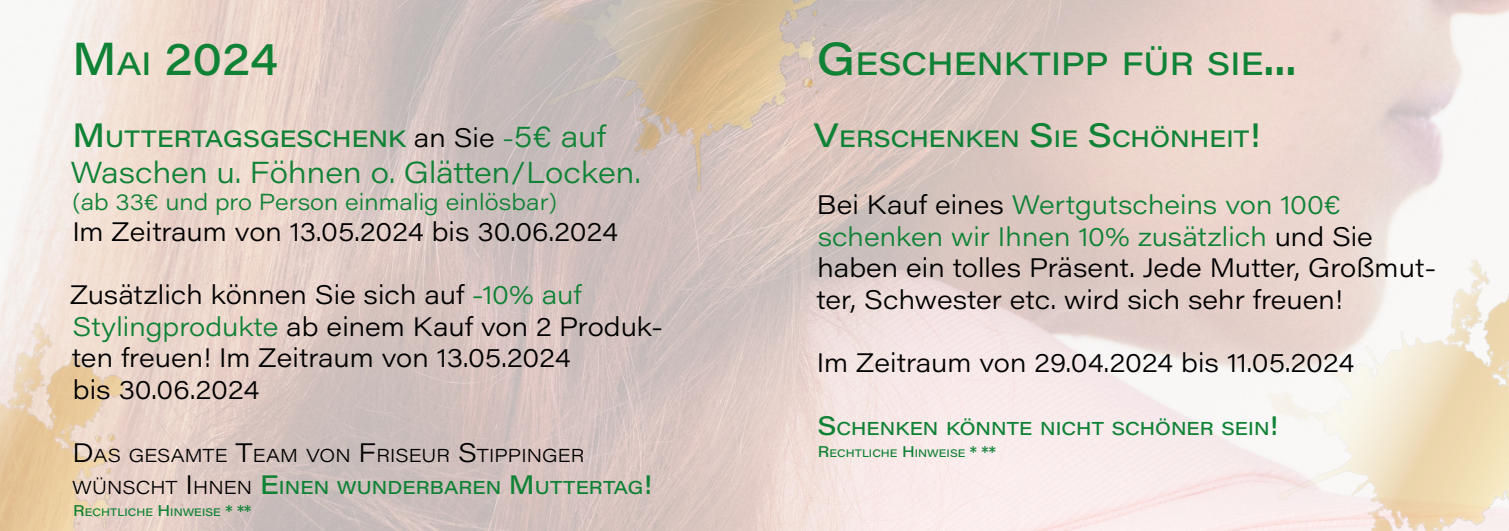
<style>
.page{position:relative;width:1509px;height:531px;background:#fff}
.page>*{position:absolute;margin:0;border:0;box-sizing:border-box;transform-origin:0 0}
.t1{font:500 45.5px "Acumin Pro Wide";color:#108236}
.t2{font:500 31.85px "Acumin Pro Wide";letter-spacing:.005em;color:#108236}
.t3{font:300 29.75px "Acumin Pro Wide";color:#108236}
.t4{font:300 26.25px/31.5px "Acumin Pro Wide";color:#000}
.t5{font:500 23.28px "Acumin Pro Wide";letter-spacing:.005em;color:#108236}
.t6{font:300 22.75px "Acumin Pro Wide";color:#108236}
.t7{font:300 18.38px/31.5px "Acumin Pro Wide";letter-spacing:.005em;color:#000}
.t8{font:500 18.38px "Acumin Pro Wide";letter-spacing:.005em;color:#108236}
.t9{font:500 10.67px "Acumin Pro Wide";letter-spacing:.005em;color:#108236}
.s1{font-size:31.85px}
.s2{font-size:33.25px}
.s3{font-weight:300;font-size:26.25px;color:#000}
.s4{font-weight:300;font-size:26.25px}
.s5{font-weight:300;font-size:29.75px}
.s6{color:#108236}
.s7{font-size:26.25px}
.s8{font-weight:500;font-size:26.25px;color:#108236}
.s9{font-weight:500;color:#108236}
.s10{font-size:15.22px}
.s11{font-size:45.5px}
</style>
<div class="page">
<img style="left:4px;top:0;width:1504px;height:531px">
<img style="left:0;top:281px;width:330px;height:250px">
<img style="left:1202px;top:190px;width:306px;height:341px">
<img style="left:472px;top:0;width:564px;height:291px">
<h1 class="t1" style="left:72px;top:27px;width:208px">M <span class="s1">AI</span> 2024</h1>
<p class="t5" style="left:72px;top:122px;width:535px"><span class="s2">M</span> UTTERTAGSGESCHENK <span class="s3">an Sie</span> <span class="s4">-</span><span class="s5">5€ auf</span></p>
<p class="t3" style="left:70px;top:151px;width:571px">Waschen u. Föhnen o. Glätten/Locken.</p>
<p class="t6" style="left:73px;top:186px;width:486px">(ab 33€ und pro Person einmalig einlösbar)</p>
<p class="t4" style="left:72px;top:215px;width:547px">Im Zeitraum von 13.05.2024 bis 30.06.2024</p>
<p class="t4" style="left:70px;top:278px;width:594px">Zusätzlich können Sie sich auf <span class="s6">-</span><span class="s6">10% auf Stylingprodukte</span> ab einem Kauf von 2 Produk&shy;ten freuen! Im Zeitraum von 13.05.2024<br>bis 30.06.2024</p>
<p class="t7" style="left:72px;top:439px;width:581px"><span class="s7">D</span>AS GESAMTE <span class="s7">T</span>EAM VON <span class="s7">F</span>RISEUR <span class="s7">S</span>TIPPINGER<br>WÜNSCHT <span class="s7">I</span> HNEN <span class="s8">E</span><span class="s9">INEN WUNDERBAREN</span> <span class="s8">M</span> <span class="s9">UTTERTAG</span><span class="s8">!</span></p>
<p class="t9" style="left:73px;top:505px;width:180px"><span class="s10">R</span> ECHTLICHE <span class="s10">H</span> INWEISE <span class="s10">* **</span></p>
<p class="t2" style="left:816px;top:41px;width:481px"><span class="s11">G</span> ESCHENKTIPP FÜR SIE<span class="s11">...</span></p>
<p class="t5" style="left:813px;top:122px;width:448px"><span class="s2">V</span>ERSCHENKEN <span class="s2">S</span>IE <span class="s2">S</span>CHÖNHEIT<span class="s2">!</span></p>
<p class="t4" style="left:816px;top:188px;width:621px">Bei Kauf eines <span class="s6">Wertgutscheins von 100€ schenken wir Ihnen 10% zusätzlich</span> und Sie haben ein tolles Präsent. Jede Mutter, Großmut&shy;ter, Schwester etc. wird sich sehr freuen!</p>
<p class="t4" style="left:816px;top:345px;width:539px">Im Zeitraum von 29.04.2024 bis 11.05.2024</p>
<p class="t8" style="left:817px;top:415px;width:462px"><span class="s7">S</span>CHENKEN KÖNNTE NICHT SCHÖNER SEIN<span class="s7">!</span></p>
<p class="t9" style="left:817px;top:446px;width:180px"><span class="s10">R</span> ECHTLICHE <span class="s10">H</span> INWEISE <span class="s10">* **</span></p>
</div>
